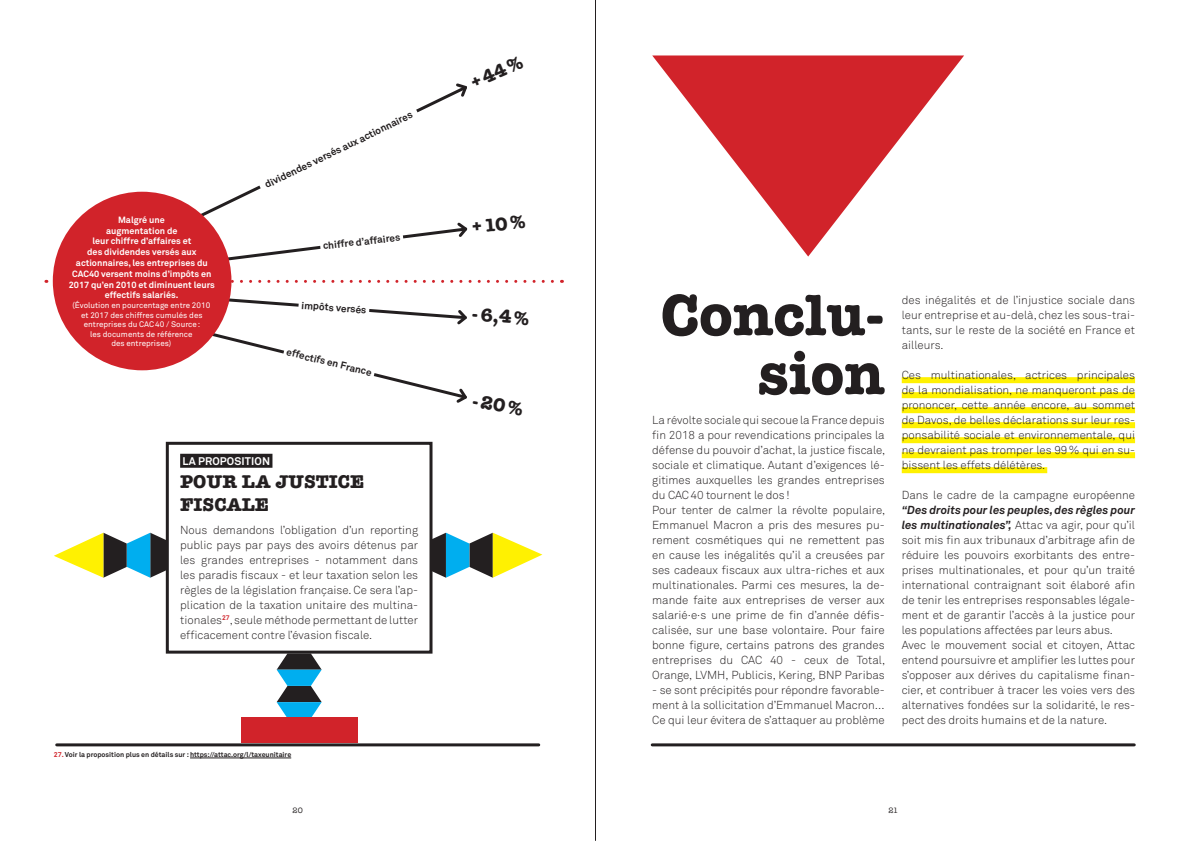
<style>
.page{position:relative;width:1191px;height:842px;background:#fff}
.page>*{position:absolute;margin:0;border:0;box-sizing:border-box;transform-origin:0 0}
.t1{font:700 60px/59px "American Typewriter";color:#231f20;text-align:right}
.t2{font:700 19px/23px "American Typewriter";color:#231f20}
.t3{font:300 11.5px/15px "Akkurat Std";color:#231f20;text-align:justify}
.t4{font:700 11px "Akkurat Std";letter-spacing:.01em;color:#fff}
.t5{font:700 10px "Akkurat Std";color:#231f20}
.t6{font:700 9px/10.8px "Akkurat Std";color:#fff;text-align:center}
.t7{font:8px/9.6px "Akkurat Std";color:#fff;text-align:center}
.t8{font:8px "American Typewriter";color:#231f20}
.t9{font:700 7px "Akkurat Std";color:#231f20}
.s1{color:#d1232a}
.s2{font-weight:700;font-style:italic}
</style>
<div class="page">
<div style="left:901px;top:377px;width:234px;height:6px;background:#fff101"></div>
<div style="left:901px;top:392px;width:234px;height:6px;background:#fff101"></div>
<div style="left:901px;top:407px;width:234px;height:6px;background:#fff101"></div>
<div style="left:901px;top:422px;width:234px;height:6px;background:#fff101"></div>
<div style="left:901px;top:437px;width:234px;height:6px;background:#fff101"></div>
<div style="left:901px;top:452px;width:234px;height:6px;background:#fff101"></div>
<div style="left:901px;top:467px;width:146px;height:6px;background:#fff101"></div>
<svg style="left:652px;top:55px;width:312px;height:202px"></svg>
<svg style="left:277px;top:654px;width:45px;height:64px"></svg>
<svg style="left:432px;top:533px;width:110px;height:45px"></svg>
<svg style="left:54px;top:533px;width:112px;height:45px"></svg>
<div style="left:241px;top:718px;width:116px;height:25px;background:#d1232a"></div>
<div style="left:180px;top:454px;width:92px;height:14px;background:#231f20"></div>
<div style="left:166px;top:442px;width:266px;height:212px;border:3px solid #231f20"></div>
<svg style="left:127px;top:91px;width:327px;height:129px"></svg>
<svg style="left:454px;top:83px;width:13px;height:14px"></svg>
<svg style="left:46px;top:220px;width:506px;height:63px"></svg>
<svg style="left:257px;top:105px;width:163px;height:88px"></svg>
<svg style="left:127px;top:290px;width:340px;height:113px"></svg>
<div style="left:53px;top:192px;width:178px;height:178px;background:#d1232a;border-radius:50%"></div>
<hr style="left:190px;top:758px;width:101px;height:1px;background:#231f20">
<hr style="left:652px;top:743px;width:482px;height:3px;background:#231f20">
<hr style="left:57px;top:743px;width:482px;height:3px;background:#231f20">
<hr style="left:595px;top:0;width:1px;height:840px;background:#231f20">
<p class="t6" style="left:69px;top:214px;width:148px">Malgré une<br>augmentation de<br>leur chiffre d’affaires et<br>des dividendes versés aux actionnaires, les entreprises du<br>CAC40 versent moins d’impôts en<br>2017 qu’en 2010 et diminuent leurs effectifs salariés.</p>
<p class="t7" style="left:72px;top:300px;width:139px">(Évolution en pourcentage entre 2010 et 2017 des chiffres cumulés des entreprises du CAC40 / Source:<br>les documents de référence<br>des entreprises)</p>
<p class="t5" style="left:263px;top:180px;width:164px;rotate:-26deg">dividendes versés aux actionnaires</p>
<p class="t5" style="left:322px;top:239px;width:79px;rotate:-6deg">chiffre d’affaires</p>
<p class="t5" style="left:302px;top:299px;width:67px;rotate:5deg">impôts versés</p>
<p class="t5" style="left:288px;top:346px;width:89px;rotate:14deg">effectifs en France</p>
<p class="t4" style="left:182px;top:454px;width:89px">LA PROPOSITION</p>
<h2 class="t2" style="left:180px;top:469px;width:186px">POUR LA JUSTICE<br>FISCALE</h2>
<p class="t3" style="left:180px;top:523px;width:239px">Nous demandons l’obligation d’un reporting public pays par pays des avoirs détenus par les grandes entreprises - notamment dans les paradis fiscaux - et leur taxation selon les règles de la législation française. Ce sera l’ap&shy;plication de la taxation unitaire des multina&shy;tionales<sup>27</sup>, seule méthode permettant de lutter efficacement contre l’évasion fiscale.</p>
<p class="t9" style="left:54px;top:750px;width:239px"><span class="s1">27.</span> Voir la proposition plus en détails sur : https://attac.org/l/taxeunitaire</p>
<h2 class="t2" style="left:467px;top:72px;width:56px;rotate:-23deg">+44%</h2>
<h2 class="t2" style="left:471px;top:214px;width:55px;rotate:-5deg">+10%</h2>
<h2 class="t2" style="left:473px;top:302px;width:59px;rotate:4deg">-6,4%</h2>
<h2 class="t2" style="left:475px;top:388px;width:53px;rotate:10deg">-20%</h2>
<h1 class="t1" style="left:660px;top:283px;width:225px">Conclu&shy;sion</h1>
<p class="t3" style="left:652px;top:413px;width:235px;text-align:left">La révolte sociale qui secoue la France depuis fin 2018 a pour revendications principales la défense du pouvoir d’achat, la justice fiscale, sociale et climatique. Autant d’exigences lé&shy;gitimes auxquelles les grandes entreprises du CAC40 tournent le dos!<br>Pour tenter de calmer la révolte populaire, Emmanuel Macron a pris des mesures pu&shy;rement cosmétiques qui ne remettent pas en cause les inégalités qu’il a creusées par ses cadeaux fiscaux aux ultra-riches et aux multinationales. Parmi ces mesures, la de&shy;mande faite aux entreprises de verser aux salarié·e·s une prime de fin d’année défis&shy;calisée, sur une base volontaire. Pour faire bonne figure, certains patrons des grandes entreprises du CAC 40 - ceux de Total, Orange, LVMH, Publicis, Kering, BNP Paribas</p>
<p class="t3" style="left:652px;top:683px;width:234px">- se sont précipités pour répondre favorable&shy;ment à la sollicitation d’Emmanuel Macron… Ce qui leur évitera de s’attaquer au problème</p>
<p class="t3" style="left:901px;top:293px;width:235px">des inégalités et de l’injustice sociale dans leur entreprise et au-delà, chez les sous-trai&shy;tants, sur le reste de la société en France et ailleurs.</p>
<p class="t3" style="left:901px;top:368px;width:235px">Ces multinationales, actrices principales de la mondialisation, ne manqueront pas de prononcer, cette année encore, au sommet de Davos, de belles déclarations sur leur res&shy;ponsabilité sociale et environnementale, qui ne devraient pas tromper les 99% qui en su&shy;bissent les effets délétères.</p>
<p class="t3" style="left:901px;top:488px;width:235px">Dans le cadre de la campagne européenne</p>
<p class="t3" style="left:901px;top:503px;width:235px;text-align:left"><span class="s2">“Des droits pour les peuples, des règles pour les multinationales”,</span> Attac va agir, pour qu’il soit mis fin aux tribunaux d’arbitrage afin de réduire les pouvoirs exorbitants des entre&shy;prises multinationales, et pour qu’un traité international contraignant soit élaboré afin de tenir les entreprises responsables légale&shy;ment et de garantir l’accès à la justice pour les populations affectées par leurs abus.<br>Avec le mouvement social et citoyen, Attac entend poursuivre et amplifier les luttes pour s’opposer aux dérives du capitalisme finan&shy;cier, et contribuer à tracer les voies vers des alternatives fondées sur la solidarité, le res&shy;pect des droits humains et de la nature.</p>
<p class="t8" style="left:293px;top:804px;width:12px">20</p>
<p class="t8" style="left:888px;top:804px;width:11px">21</p>
</div>
